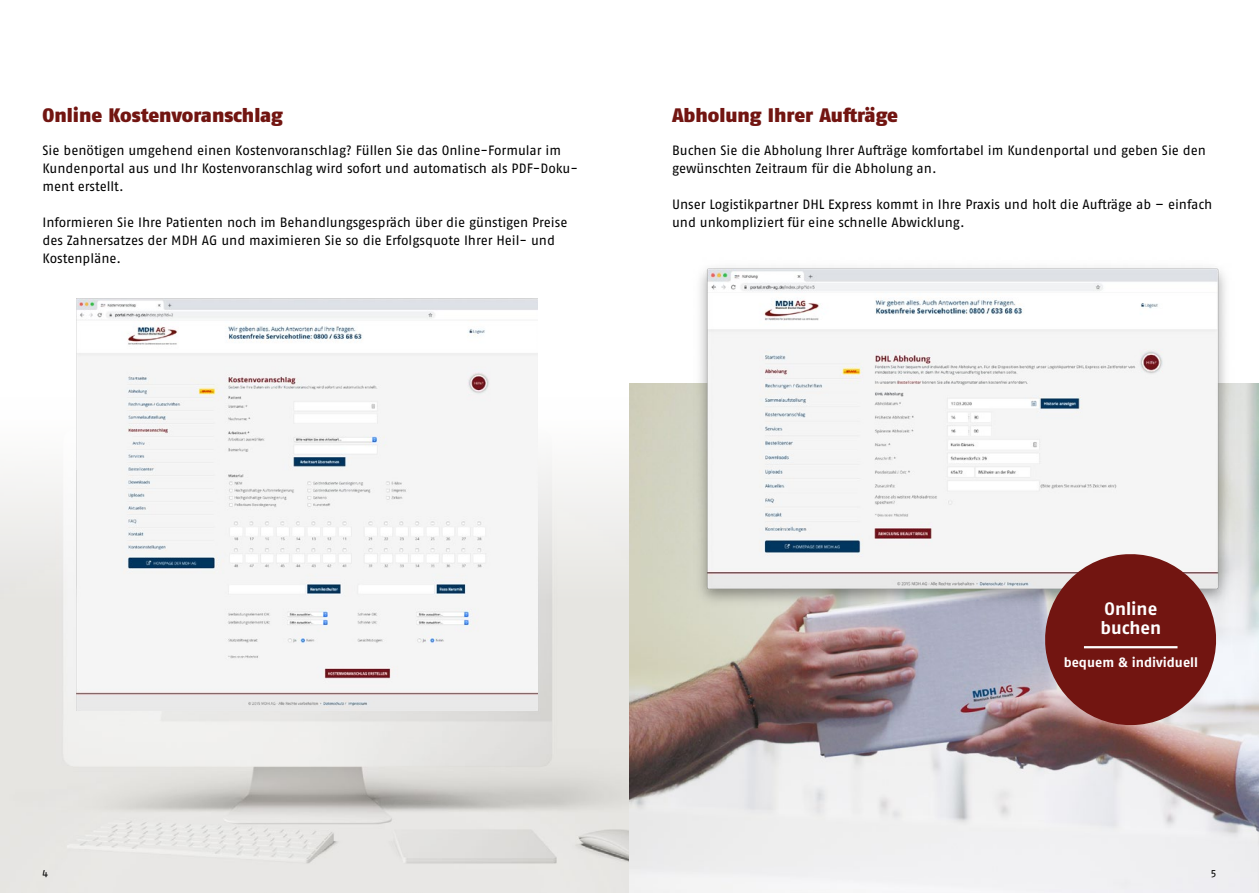
<style>
.page{position:relative;width:1259px;height:893px;background:#fff}
.page>*{position:absolute;margin:0;border:0;box-sizing:border-box;transform-origin:0 0}
.t1{font:900 19.5px "Fago Pro";letter-spacing:-.005em;color:#721511}
.t2{font:700 18px/19.5px "Fago Pro";color:#fff}
.t3{font:13.5px/18px "Fago Pro";letter-spacing:-.005em;color:#000}
.t4{font:700 13.5px "Fago Pro";color:#fff}
.t5{font:10.5px "Fago Pro";color:#000}
</style>
<div class="page">
<img style="left:0;top:398px;width:629px;height:495px">
<img style="left:629px;top:384px;width:630px;height:509px">
<img style="left:77px;top:299px;width:461px;height:411px">
<img style="left:690px;top:267px;width:544px;height:343px">
<svg style="left:1040px;top:550px;width:180px;height:179px;background:#8f4b49"></svg>
<hr style="left:1084px;top:646px;width:93px;height:2px;background:#fff">
<h1 class="t1" style="left:43px;top:103px;width:242px">Online Kostenvoranschlag</h1>
<h1 class="t1" style="left:672px;top:103px;width:228px">Abholung Ihrer Aufträge</h1>
<p class="t3" style="left:43px;top:142px;width:537px">Sie benötigen umgehend einen Kostenvoranschlag? Füllen Sie das Online-Formular im<br>Kundenportal aus und Ihr Kostenvoranschlag wird sofort und automatisch als PDF-Doku&shy;ment erstellt.</p>
<p class="t3" style="left:43px;top:214px;width:526px">Informieren Sie Ihre Patienten noch im Behandlungsgespräch über die günstigen Preise des Zahnersatzes der MDH AG und maximieren Sie so die Erfolgsquote Ihrer Heil- und<br>Kostenpläne.</p>
<p class="t3" style="left:672px;top:142px;width:535px">Buchen Sie die Abholung Ihrer Aufträge komfortabel im Kundenportal und geben Sie den gewünschten Zeitraum für die Abholung an.</p>
<p class="t3" style="left:672px;top:196px;width:542px">Unser Logistikpartner DHL Express kommt in Ihre Praxis und holt die Aufträge ab – einfach und unkompliziert für eine schnelle Abwicklung.</p>
<h2 class="t2" style="left:1100px;top:599px;width:62px">Online buchen</h2>
<p class="t4" style="left:1063px;top:654px;width:136px">bequem &amp; individuell</p>
<p class="t5" style="left:43px;top:866px;width:7px">4</p>
<p class="t5" style="left:1211px;top:866px;width:7px">5</p>
</div>
